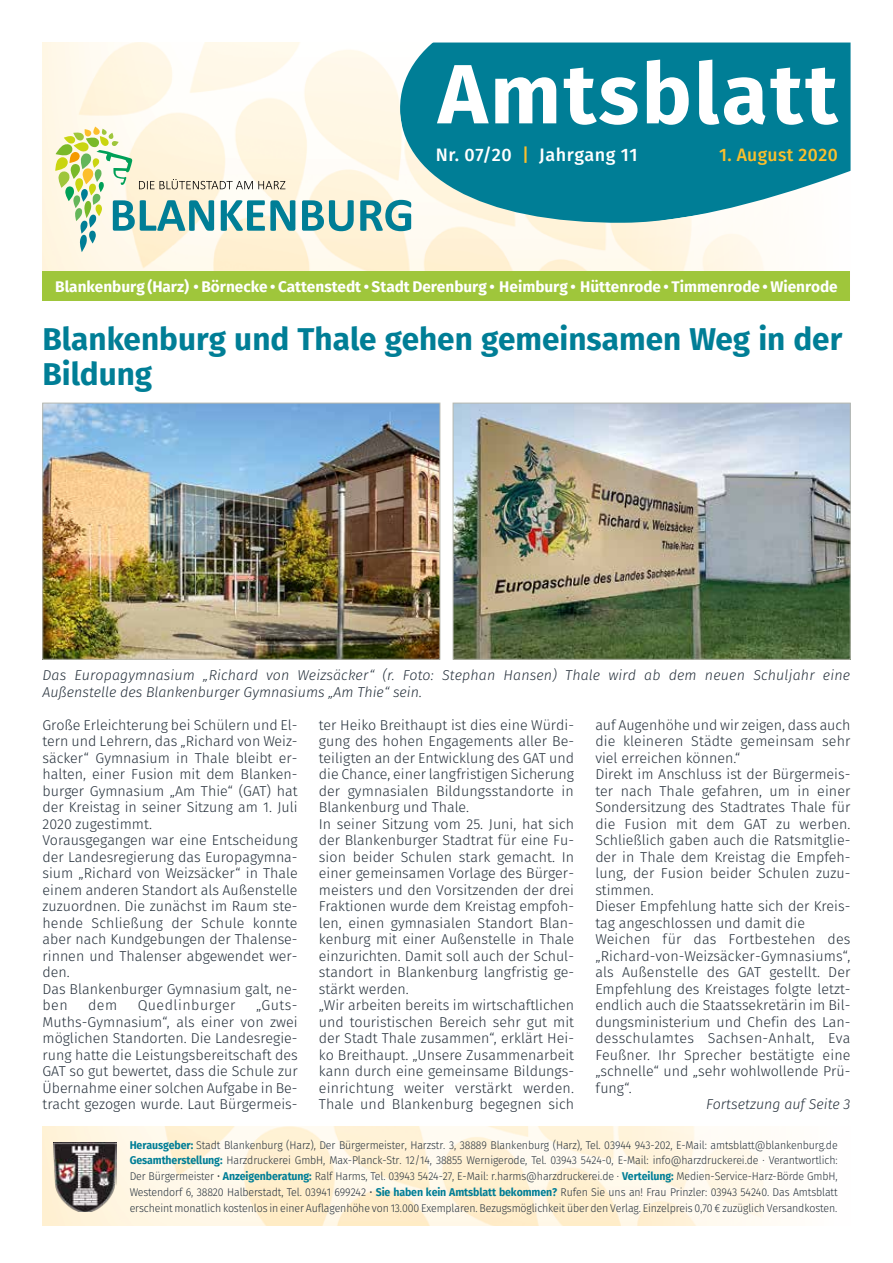
<style>
.page{position:relative;width:893px;height:1263px;background:#fff}
.page>*{position:absolute;margin:0;border:0;box-sizing:border-box;transform-origin:0 0}
.t1{font:700 84px "Fira Sans";letter-spacing:.03em;color:#fff}
.t2{font:700 31.5px/34.5px "Fira Sans";color:#007e96}
.t3{font:500 18px "Fira Sans";letter-spacing:.03em;color:#fff}
.t4{font:500 18px "Fira Sans";letter-spacing:.025em;color:#fcbf2c}
.t5{font:700 15.3px "Fira Sans";color:#fff}
.t6{font:300 14.25px/16.5px "Fira Sans";color:#25303b}
.t7{font:italic 300 14.25px/16.5px "Fira Sans";color:#25303b}
.t8{font:300 14.25px "Fira Sans";letter-spacing:.035em;color:#25303b}
.t9{font:300 11.25px/15.8px "Fira Sans";letter-spacing:-.01em;color:#25303b;text-align:justify;scale:.94 1}
.s1{color:#fcbf2c}
.s2{font-weight:700;color:#007e96}
</style>
<div class="page">
<img style="left:43px;top:43px;width:722px;height:228px">
<img style="left:43px;top:1127px;width:728px;height:99px">
<svg style="left:400px;top:43px;width:450px;height:181px;background:#218ea1"></svg>
<img style="left:53px;top:1142px;width:63px;height:69px">
<svg style="left:302px;top:200px;width:52px;height:31px;background:#76b3b4"></svg>
<svg style="left:360px;top:200px;width:51px;height:31px;background:#71b2b5"></svg>
<svg style="left:55px;top:127px;width:240px;height:125px"></svg>
<div style="left:43px;top:271px;width:807px;height:30px;background:#9fc63b"></div>
<img style="left:455px;top:405px;width:393px;height:252px">
<div style="left:453px;top:403px;width:397px;height:256px;border:1px solid #b8b9b0"></div>
<img style="left:45px;top:405px;width:393px;height:252px">
<div style="left:43px;top:403px;width:397px;height:256px;border:1px solid #b8b9b0"></div>
<h1 class="t1" style="left:438px;top:35px;width:401px">Amtsblatt</h1>
<p class="t3" style="left:436px;top:142px;width:203px">Nr. 07/20 <span class="s1">|</span> Jahrgang 11</p>
<p class="t4" style="left:719px;top:142px;width:120px">1. August 2020</p>
<p class="t5" style="left:55px;top:276px;width:784px">Blankenburg (Harz) • Börnecke • Cattenstedt • Stadt Derenburg • Heimburg • Hüttenrode • Timmenrode • Wienrode</p>
<h2 class="t2" style="left:43px;top:324px;width:801px">Blankenburg und Thale gehen gemeinsamen Weg in der<br>Bildung</h2>
<p class="t7" style="left:43px;top:668px;width:809px">Das Europagymnasium „Richard von Weizsäcker“ (r. Foto: Stephan Hansen) Thale wird ab dem neuen Schuljahr eine<br>Außenstelle des Blankenburger Gymnasiums „Am Thie“ sein.</p>
<p class="t6" style="left:43px;top:717px;width:257px">Große Erleichterung bei Schülern und El&shy;tern und Lehrern, das „Richard von Weiz&shy;säcker“ Gymnasium in Thale bleibt er&shy;halten, einer Fusion mit dem Blanken&shy;burger Gymnasium „Am Thie“ (GAT) hat der Kreistag in seiner Sitzung am 1. Juli 2020 zugestimmt.<br>Vorausgegangen war eine Entscheidung der Landesregierung das Europagymna&shy;sium „Richard von Weizsäcker“ in Thale einem anderen Standort als Außenstelle zuzuordnen. Die zunächst im Raum ste&shy;hende Schließung der Schule konnte aber nach Kundgebungen der Thalense&shy;rinnen und Thalenser abgewendet wer&shy;den.<br>Das Blankenburger Gymnasium galt, ne&shy;ben</p>
<p class="t6" style="left:88px;top:998px;width:30px">dem</p>
<p class="t8" style="left:138px;top:995px;width:99px">Quedlinburger</p>
<p class="t6" style="left:43px;top:998px;width:257px;text-align:justify;text-indent:213px">„Guts-Muths-Gymnasium“, als einer von zwei möglichen Standorten. Die Landesregie&shy;rung hatte die Leistungsbereitschaft des GAT so gut bewertet, dass die Schule zur Übernahme einer solchen Aufgabe in Be&shy;tracht gezogen wurde. Laut Bürgermeis-</p>
<p class="t6" style="left:319px;top:718px;width:257px">ter Heiko Breithaupt ist dies eine Würdi&shy;gung des hohen Engagements aller Be&shy;teiligten an der Entwicklung des GAT und die Chance, einer langfristigen Sicherung der gymnasialen Bildungsstandorte in Blankenburg und Thale.<br>In seiner Sitzung vom 25. Juni, hat sich der Blankenburger Stadtrat für eine Fu&shy;sion beider Schulen stark gemacht. In einer gemeinsamen Vorlage des Bürger&shy;meisters und den Vorsitzenden der drei Fraktionen wurde dem Kreistag empfoh&shy;len, einen gymnasialen Standort Blan&shy;kenburg mit einer Außenstelle in Thale einzurichten. Damit soll auch der Schul&shy;standort in Blankenburg langfristig ge&shy;stärkt werden.<br>„Wir arbeiten bereits im wirtschaftlichen und touristischen Bereich sehr gut mit der Stadt Thale zusammen“, erklärt Hei&shy;ko Breithaupt. „Unsere Zusammenarbeit kann durch eine gemeinsame Bildungs&shy;einrichtung weiter verstärkt werden.<br>Thale und Blankenburg begegnen sich</p>
<p class="t6" style="left:595px;top:718px;width:257px">auf Augenhöhe und wir zeigen, dass auch die kleineren Städte gemeinsam sehr viel erreichen können.“<br>Direkt im Anschluss ist der Bürgermeis&shy;ter nach Thale gefahren, um in einer Sondersitzung des Stadtrates Thale für die Fusion mit dem GAT zu werben.<br>Schließlich gaben auch die Ratsmitglie&shy;der in Thale dem Kreistag die Empfeh&shy;lung, der Fusion beider Schulen zuzu&shy;stimmen.<br>Dieser Empfehlung hatte sich der Kreis&shy;tag angeschlossen und damit die Weichen für das Fortbestehen des „Richard-von-Weizsäcker-Gymnasiums“, als Außenstelle des GAT gestellt. Der Empfehlung des Kreistages folgte letzt&shy;endlich auch die Staatssekretärin im Bil&shy;dungsministerium und Chefin des Lan&shy;desschulamtes Sachsen-Anhalt, Eva Feußner. Ihr Sprecher bestätigte eine „schnelle“ und „sehr wohlwollende Prü&shy;fung“.</p>
<p class="t7" style="left:706px;top:1097px;width:146px">Fortsetzung auf Seite 3</p>
<p class="t9" style="left:130px;top:1137px;width:755px"><span class="s2">Herausgeber:</span> Stadt Blankenburg (Harz), Der Bürgermeister, Harzstr. 3, 38889 Blankenburg (Harz), Tel. 03944 943-202, E-Mail: amtsblatt@blankenburg.de <span class="s2">Gesamtherstellung:</span> Harzdruckerei GmbH, Max-Planck-Str. 12/14, 38855 Wernigerode, Tel. 03943 5424-0, E-Mail: info@harzdruckerei.de · Verantwortlich:<br>Der Bürgermeister • <span class="s2">Anzeigenberatung:</span> Ralf Harms, Tel. 03943 5424-27, E-Mail: r.harms@harzdruckerei.de · <span class="s2">Verteilung:</span> Medien-Service-Harz-Börde GmbH, Westendorf 6, 38820 Halberstadt, Tel. 03941 699242 • <span class="s2">Sie haben kein Amtsblatt bekommen?</span> Rufen Sie uns an! Frau Prinzler: 03943 54240. Das Amtsblatt erscheint monatlich kostenlos in einer Auflagenhöhe von 13.000 Exemplaren. Bezugsmöglichkeit über den Verlag. Einzelpreis 0,70 € zuzüglich Versandkosten.</p>
</div>
